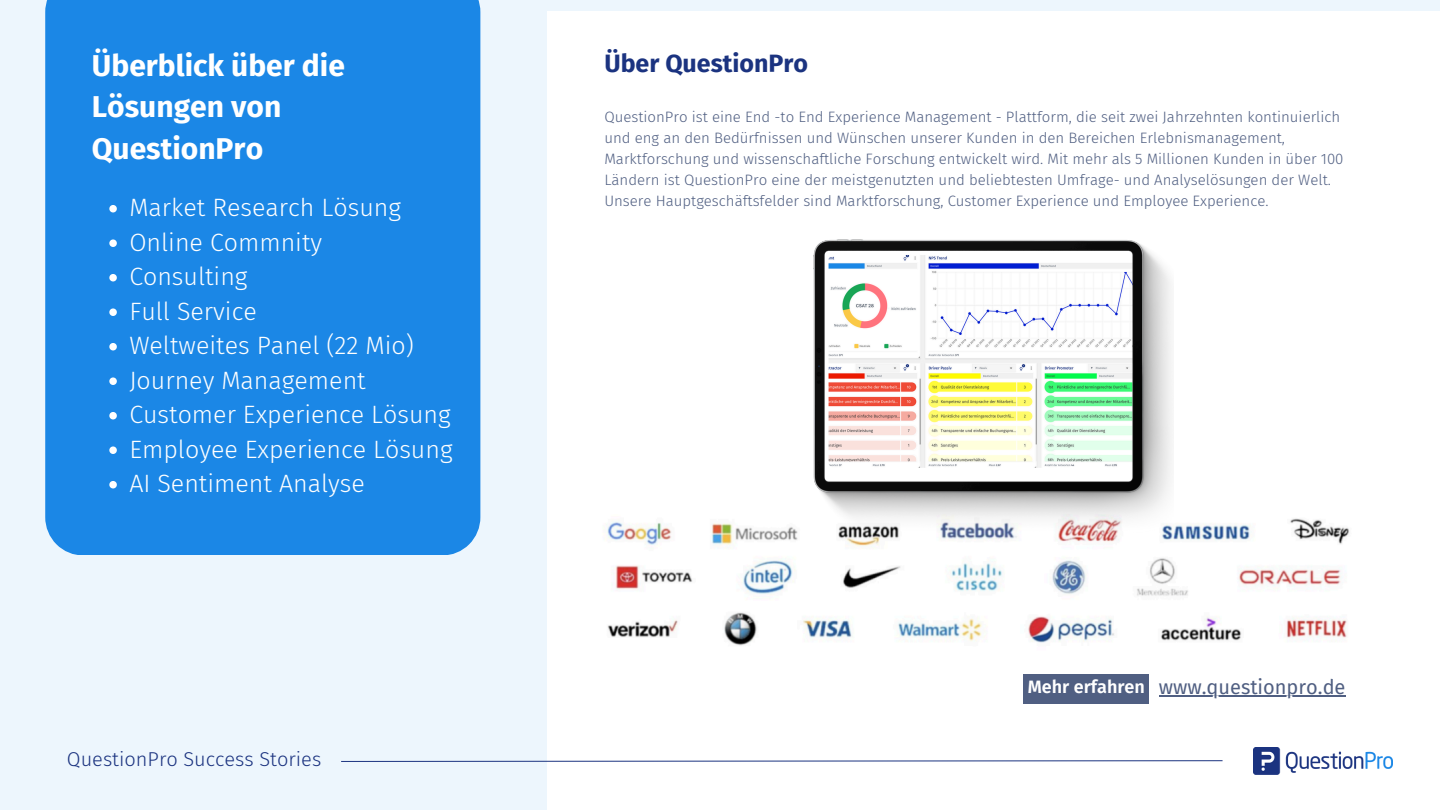
<style>
.page{position:relative;width:1440px;height:810px;background:#edf6fd}
.page>*{position:absolute;margin:0;border:0;box-sizing:border-box;transform-origin:0 0}
.t1{font:700 30px/41.2px "Fira Sans";color:#fff}
.t2{font:300 25px "Fira Sans";color:#fff}
.t3{font:700 25px "Fira Sans";color:#1b3380}
.t4{font:300 20px "Fira Sans";color:#1b3380}
.t5{font:20px "Fira Sans";color:#505f82}
.t6{font:600 18px "Fira Sans";color:#fff}
.t7{font:300 15px/21px "Fira Sans";color:#505f82}
</style>
<div class="page">
<div style="left:547px;top:11px;width:893px;height:799px;background:#fff"></div>
<img style="left:1253px;top:747px;width:140px;height:27px">
<svg style="left:341px;top:760px;width:882px;height:2px;background:#8997be"></svg>
<img style="left:605px;top:518px;width:744px;height:128px">
<div style="left:1023px;top:674px;width:126px;height:29px;background:#505f82"></div>
<div style="left:45px;top:0;width:435px;height:555px;background:#1b87e6"></div>
<hr style="left:1159px;top:696px;width:187px;height:1px;background:#505f82">
<svg style="left:109px;top:205px;width:8px;height:7px"></svg>
<svg style="left:109px;top:239px;width:8px;height:8px"></svg>
<svg style="left:109px;top:274px;width:8px;height:7px"></svg>
<svg style="left:109px;top:308px;width:8px;height:8px"></svg>
<svg style="left:109px;top:343px;width:8px;height:7px"></svg>
<svg style="left:109px;top:377px;width:8px;height:8px"></svg>
<svg style="left:109px;top:412px;width:8px;height:7px"></svg>
<svg style="left:109px;top:446px;width:8px;height:8px"></svg>
<svg style="left:109px;top:481px;width:8px;height:7px"></svg>
<img style="left:814px;top:239px;width:360px;height:297px">
<p class="t1" style="left:92px;top:46px;width:255px">Überblick über die<br>Lösungen von<br>QuestionPro</p>
<p class="t2" style="left:129px;top:193px;width:273px">Market Research Lösung</p>
<p class="t2" style="left:129px;top:227px;width:194px">Online Commnity</p>
<h2 class="t2" style="left:129px;top:262px;width:120px">Consulting</h2>
<p class="t2" style="left:129px;top:296px;width:129px">Full Service</p>
<p class="t2" style="left:129px;top:331px;width:286px">Weltweites Panel (22 Mio)</p>
<p class="t2" style="left:129px;top:365px;width:238px">Journey Management</p>
<p class="t2" style="left:129px;top:400px;width:323px">Customer Experience Lösung</p>
<h4 class="t2" style="left:129px;top:434px;width:325px">Employee Experience Lösung</h4>
<h5 class="t2" style="left:129px;top:469px;width:237px">AI Sentiment Analyse</h5>
<p class="t4" style="left:67px;top:748px;width:256px">QuestionPro Success Stories</p>
<p class="t3" style="left:604px;top:49px;width:205px">Über QuestionPro</p>
<p class="t7" style="left:604px;top:106px;width:741px">QuestionPro ist eine End -to End Experience Management - Plattform, die seit zwei Jahrzehnten kontinuierlich und eng an den Bedürfnissen und Wünschen unserer Kunden in den Bereichen Erlebnismanagement, Marktforschung und wissenschaftliche Forschung entwickelt wird. Mit mehr als 5 Millionen Kunden in über 100<br>Ländern ist QuestionPro eine der meistgenutzten und beliebtesten Umfrage- und Analyselösungen der Welt.<br>Unsere Hauptgeschäftsfelder sind Marktforschung, Customer Experience und Employee Experience.</p>
<p class="t6" style="left:1028px;top:676px;width:119px">Mehr erfahren</p>
<p class="t5" style="left:1159px;top:675px;width:188px">www.questionpro.de</p>
</div>
